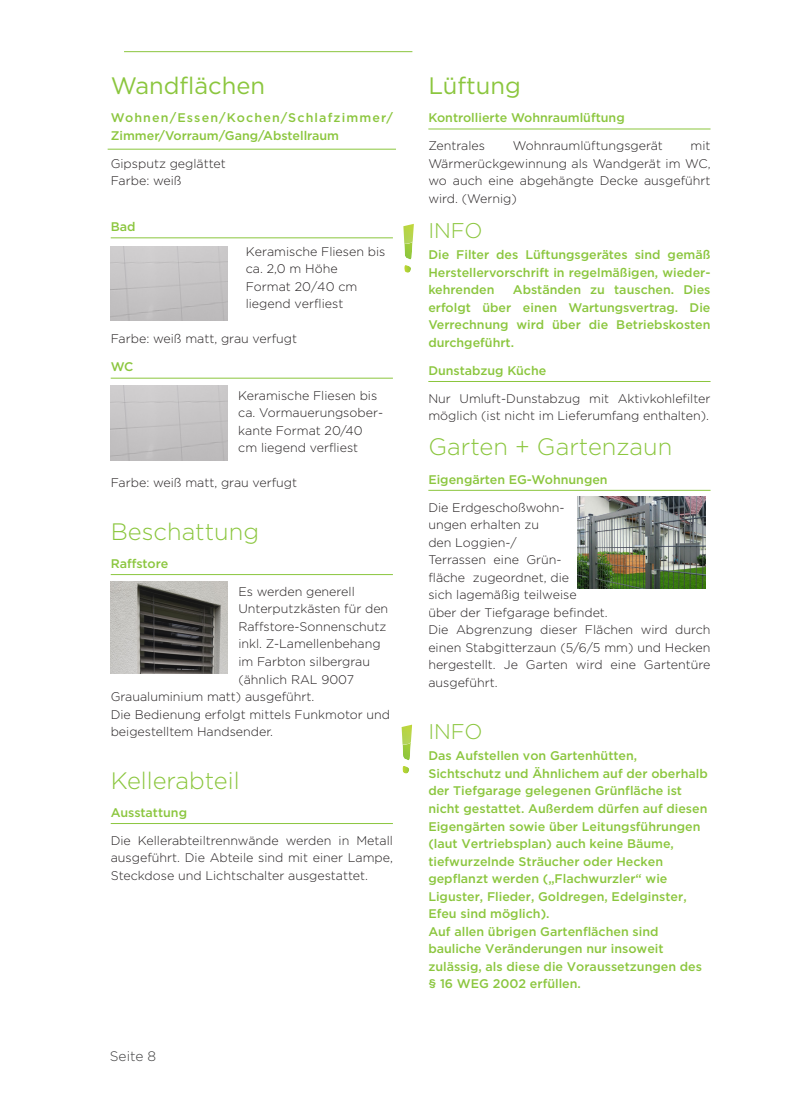
<style>
.page{position:relative;width:808px;height:1117px;background:#fff}
.page>*{position:absolute;margin:0;border:0;box-sizing:border-box;transform-origin:0 0}
.t1{font:300 23.75px "Gotham";color:#8bc63e}
.t2{font:23.75px "Gotham";color:#8bc63e}
.t3{font:300 21.25px "Gotham";color:#8bc63e}
.t4{font:300 13.75px "Gotham";color:#3e3e3f}
.t5{font:300 12.5px/17.5px "Gotham";color:#231f20}
.t6{font:500 12.5px/17.5px "Gotham";color:#8bc63e;text-align:justify}
.t7{font:500 12.5px/17.5px "Gotham";letter-spacing:.025em;color:#8bc63e}
</style>
<div class="page">
<hr style="left:111px;top:237px;width:282px;height:1px;background:#8bc63e">
<hr style="left:111px;top:378px;width:282px;height:1px;background:#8bc63e">
<hr style="left:111px;top:574px;width:282px;height:1px;background:#8bc63e">
<hr style="left:111px;top:823px;width:282px;height:1px;background:#8bc63e">
<img style="left:111px;top:581px;width:117px;height:92px">
<hr style="left:428px;top:129px;width:282px;height:1px;background:#8bc63e">
<hr style="left:428px;top:381px;width:282px;height:1px;background:#8bc63e">
<hr style="left:428px;top:490px;width:282px;height:1px;background:#8bc63e">
<img style="left:111px;top:246px;width:117px;height:75px">
<img style="left:111px;top:386px;width:117px;height:74px">
<svg style="left:404px;top:244px;width:9px;height:15px"></svg>
<img style="left:403px;top:224px;width:11px;height:20px">
<svg style="left:404px;top:265px;width:7px;height:8px"></svg>
<img style="left:402px;top:724px;width:10px;height:16px">
<svg style="left:402px;top:727px;width:9px;height:46px"></svg>
<img style="left:578px;top:496px;width:127px;height:92px">
<hr style="left:108px;top:149px;width:288px;height:1px;background:#8bc63e">
<hr style="left:124px;top:51px;width:288px;height:1px;background:#8bc63e">
<h1 class="t2" style="left:111px;top:75px;width:156px">Wandflächen</h1>
<p class="t7" style="left:111px;top:109px;width:284px">Wohnen/Essen/Kochen/Schlafzimmer/<br>Zimmer/Vorraum/Gang/Abstellraum</p>
<p class="t5" style="left:111px;top:155px;width:117px">Gipsputz geglättet<br>Farbe: weiß</p>
<p class="t6" style="left:111px;top:218px;width:26px">Bad</p>
<p class="t5" style="left:246px;top:243px;width:141px">Keramische Fliesen bis ca. 2,0 m Höhe<br>Format 20/40 cm liegend verfliest</p>
<p class="t5" style="left:111px;top:330px;width:188px">Farbe: weiß matt, grau verfugt</p>
<p class="t6" style="left:111px;top:358px;width:24px">WC</p>
<p class="t5" style="left:238px;top:386px;width:146px">Keramische Fliesen bis ca. Vormauerungsober&shy;kante Format 20/40 cm liegend verfliest</p>
<p class="t5" style="left:111px;top:474px;width:188px">Farbe: weiß matt, grau verfugt</p>
<h1 class="t1" style="left:111px;top:519px;width:150px">Beschattung</h1>
<p class="t6" style="left:111px;top:554px;width:59px">Raffstore</p>
<p class="t5" style="left:238px;top:583px;width:118px">Es werden generell</p>
<p class="t5" style="left:238px;top:600px;width:151px">Unterputzkästen für den</p>
<p class="t5" style="left:238px;top:618px;width:150px">Raffstore-Sonnenschutz</p>
<p class="t5" style="left:238px;top:635px;width:144px">inkl. Z-Lamellenbehang</p>
<p class="t5" style="left:238px;top:653px;width:133px">im Farbton silbergrau</p>
<p class="t5" style="left:238px;top:670px;width:117px">(ähnlich RAL 9007</p>
<p class="t5" style="left:111px;top:688px;width:205px">Graualuminium matt) ausgeführt.</p>
<p class="t5" style="left:111px;top:705px;width:281px">Die Bedienung erfolgt mittels Funkmotor und</p>
<p class="t5" style="left:111px;top:723px;width:164px">beigestelltem Handsender.</p>
<h1 class="t1" style="left:111px;top:768px;width:130px">Kellerabteil</h1>
<p class="t6" style="left:111px;top:803px;width:78px">Ausstattung</p>
<p class="t5" style="left:111px;top:831px;width:284px;text-align:justify">Die Kellerabteiltrennwände werden in Metall ausgeführt. Die Abteile sind mit einer Lampe, Steckdose und Lichtschalter ausgestattet.</p>
<p class="t4" style="left:110px;top:1048px;width:48px">Seite 8</p>
<h1 class="t2" style="left:428px;top:75px;width:94px">Lüftung</h1>
<p class="t6" style="left:428px;top:109px;width:198px">Kontrollierte Wohnraumlüftung</p>
<p class="t5" style="left:428px;top:137px;width:58px">Zentrales</p>
<p class="t5" style="left:513px;top:137px;width:152px">Wohnraumlüftungsgerät</p>
<p class="t5" style="left:428px;top:137px;width:284px;text-align:justify;text-indent:262px">mit Wärmerückgewinnung als Wandgerät im WC, wo auch eine abgehängte Decke ausgeführt wird. (Wernig)</p>
<h2 class="t3" style="left:428px;top:220px;width:56px">INFO</h2>
<p class="t6" style="left:428px;top:246px;width:284px">Die Filter des Lüftungsgerätes sind gemäß Herstellervorschrift in regelmäßigen, wieder&shy;kehrenden</p>
<p class="t6" style="left:428px;top:281px;width:284px;text-indent:84px">Abständen zu tauschen. Dies erfolgt über einen Wartungsvertrag. Die Verrechnung wird über die Betriebskosten durchgeführt.</p>
<p class="t6" style="left:428px;top:361px;width:119px">Dunstabzug Küche</p>
<p class="t5" style="left:428px;top:390px;width:284px">Nur Umluft-Dunstabzug mit Aktivkohlefilter möglich (ist nicht im Lieferumfang enthalten).</p>
<h1 class="t1" style="left:428px;top:435px;width:246px">Garten + Gartenzaun</h1>
<p class="t6" style="left:428px;top:470px;width:181px">Eigengärten EG-Wohnungen</p>
<p class="t5" style="left:428px;top:498px;width:284px">Die Erdgeschoßwohn-<br>ungen erhalten zu<br>den Loggien-/<br>Terrassen eine Grün-<br>fläche zugeordnet, die<br>sich lagemäßig teilweise<br>über der Tiefgarage befindet.<br>Die Abgrenzung dieser Flächen wird durch einen Stabgitterzaun (5/6/5 mm) und Hecken hergestellt. Je Garten wird eine Gartentüre ausgeführt.</p>
<h2 class="t3" style="left:428px;top:721px;width:56px">INFO</h2>
<p class="t6" style="left:428px;top:747px;width:281px;text-align:left">Das Aufstellen von Gartenhütten, Sichtschutz und Ähnlichem auf der oberhalb der Tiefgarage gelegenen Grünfläche ist nicht gestattet. Außerdem dürfen auf diesen Eigengärten sowie über Leitungsführungen (laut Vertriebsplan) auch keine Bäume, tiefwurzelnde Sträucher oder Hecken gepflanzt werden („Flachwurzler“ wie Liguster, Flieder, Goldregen, Edelginster, Efeu sind möglich).<br>Auf allen übrigen Gartenflächen sind bauliche Veränderungen nur insoweit zulässig, als diese die Voraussetzungen des § 16 WEG 2002 erfüllen.</p>
</div>
